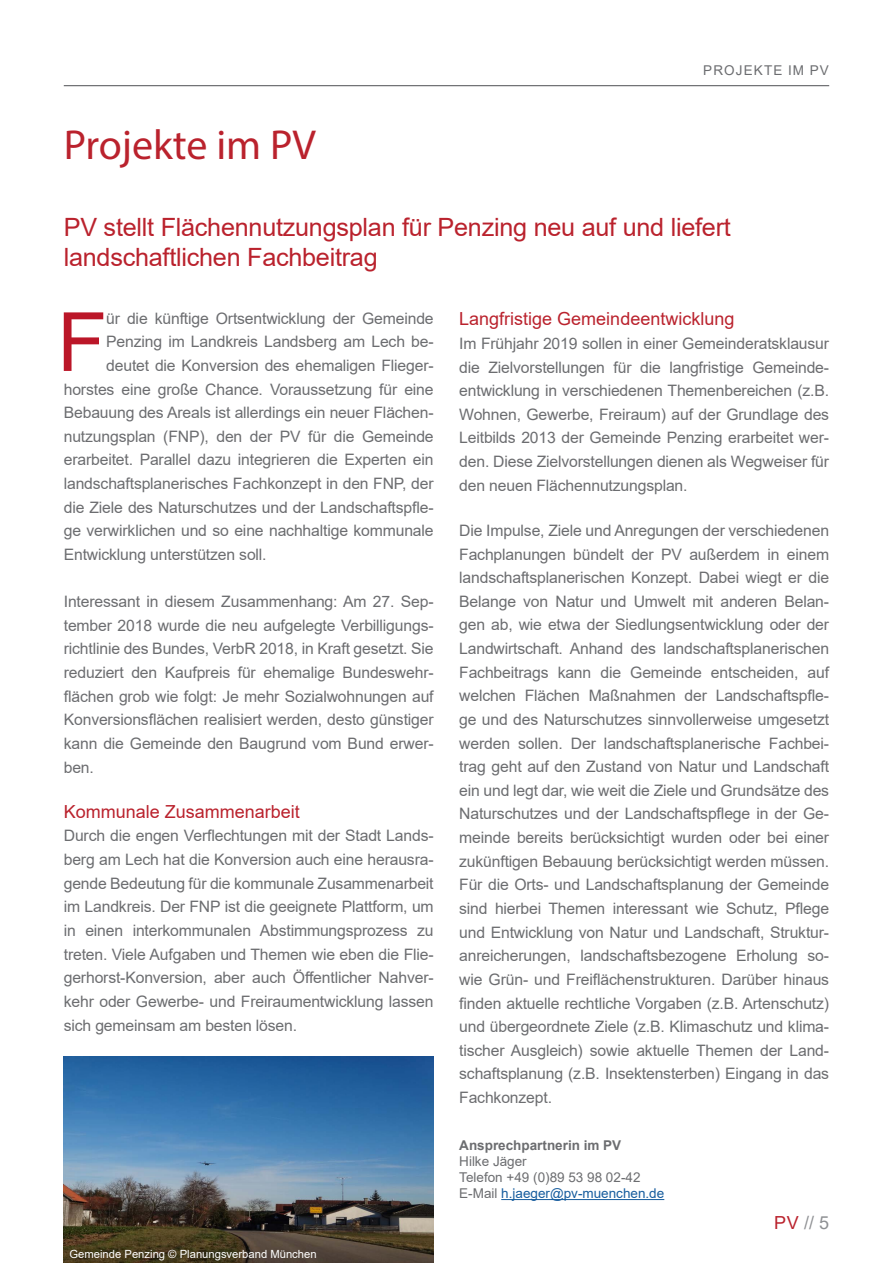
<style>
.page{position:relative;width:893px;height:1263px;background:#fff}
.page>*{position:absolute;margin:0;border:0;box-sizing:border-box;transform-origin:0 0}
.Einleitungstext_Bros{font:81.75px "Arial";color:#bb1628}
.Überschrift1{font:42px "Myriad Pro";color:#ba222d}
.Überschrift2{font:25.2px/30.3px "Arial";letter-spacing:-.01em;color:#ba222d}
.Lauftext_Broschüre{font:18px "Arial";color:#ba222d}
.t1{font:18px "Arial";color:#8e9093}
.Lauftext_Broschüre-2{font:15.75px/23.7px "Arial";letter-spacing:-.01em;color:#6c6d70;text-align:justify}
.Einleitungstext_Bros-2{font:15.75px "Arial";letter-spacing:-.01em;color:#6c6d70}
.Unterschrift{font:13.5px "Arial";color:#6c6d70}
.Unterschrift-2{font:13.5px "Arial";color:#175d9e}
.Lauftext_Broschüre-3{font:700 13.5px "Arial";color:#6c6d70}
.Lauftext_Broschüre-4{font:13.5px "Arial";letter-spacing:.085em;color:#6c6d70}
.t2{font:11.25px "Arial";color:#fff}
.s1{color:#6c6d70}
.s2{color:#ba222d}
</style>
<div class="page">
<hr style="left:64px;top:85px;width:765px;height:1px;background:#6c6d70">
<hr style="left:501px;top:1199px;width:163px;height:1px;background:#175d9e">
<img style="left:64px;top:1057px;width:369px;height:206px">
<p class="Überschrift1" style="left:64px;top:119px;width:254px">Projekte im PV</p>
<p class="Lauftext_Broschüre-4" style="left:703px;top:61px;width:127px">PROJEKTE IM PV</p>
<p class="Überschrift2" style="left:64px;top:212px;width:669px">PV stellt Flächennutzungsplan für Penzing neu auf und liefert landschaftlichen Fachbeitrag</p>
<p class="Einleitungstext_Bros" style="left:57px;top:286px;width:51px">F</p>
<p class="Einleitungstext_Bros-2" style="left:106px;top:307px;width:329px">ür die künftige Ortsentwicklung der Gemeinde</p>
<p class="Einleitungstext_Bros-2" style="left:106px;top:331px;width:329px">Penzing im Landkreis Landsberg am Lech be-</p>
<p class="Einleitungstext_Bros-2" style="left:106px;top:355px;width:329px">deutet die Konversion des ehemaligen Flieger-</p>
<p class="Einleitungstext_Bros-2" style="left:64px;top:378px;width:371px">horstes eine große Chance. Voraussetzung für eine</p>
<p class="Einleitungstext_Bros-2" style="left:64px;top:402px;width:371px">Bebauung des Areals ist allerdings ein neuer Flächen-</p>
<p class="Einleitungstext_Bros-2" style="left:64px;top:425px;width:371px">nutzungsplan (FNP), den der PV für die Gemeinde</p>
<p class="Einleitungstext_Bros-2" style="left:64px;top:449px;width:371px">erarbeitet. Parallel dazu integrieren die Experten ein</p>
<p class="Einleitungstext_Bros-2" style="left:64px;top:473px;width:371px">landschaftsplanerisches Fachkonzept in den FNP, der</p>
<p class="Einleitungstext_Bros-2" style="left:64px;top:496px;width:371px">die Ziele des Naturschutzes und der Landschaftspfle-</p>
<p class="Einleitungstext_Bros-2" style="left:64px;top:520px;width:371px">ge verwirklichen und so eine nachhaltige kommunale</p>
<p class="Einleitungstext_Bros-2" style="left:64px;top:544px;width:204px">Entwicklung unterstützen soll.</p>
<p class="Lauftext_Broschüre-2" style="left:64px;top:590px;width:371px">Interessant in diesem Zusammenhang: Am 27. Sep&shy;tember 2018 wurde die neu aufgelegte Verbilligungs&shy;richtlinie des Bundes, VerbR 2018, in Kraft gesetzt. Sie reduziert den Kaufpreis für ehemalige Bundeswehr&shy;flächen grob wie folgt: Je mehr Sozialwohnungen auf Konversionsflächen realisiert werden, desto günstiger kann die Gemeinde den Baugrund vom Bund erwer&shy;ben.</p>
<p class="Lauftext_Broschüre" style="left:64px;top:799px;width:238px">Kommunale Zusammenarbeit</p>
<p class="Lauftext_Broschüre-2" style="left:64px;top:824px;width:371px">Durch die engen Verflechtungen mit der Stadt Lands&shy;berg am Lech hat die Konversion auch eine herausra&shy;gende Bedeutung für die kommunale Zusammenarbeit im Landkreis. Der FNP ist die geeignete Plattform, um in einen interkommunalen Abstimmungsprozess zu treten. Viele Aufgaben und Themen wie eben die Flie&shy;gerhorst-Konversion, aber auch Öffentlicher Nahver&shy;kehr oder Gewerbe- und Freiraumentwicklung lassen sich gemeinsam am besten lösen.</p>
<p class="t2" style="left:70px;top:1246px;width:249px">Gemeinde Penzing © Planungsverband München</p>
<p class="Lauftext_Broschüre" style="left:459px;top:307px;width:277px">Langfristige Gemeindeentwicklung</p>
<p class="Lauftext_Broschüre-2" style="left:459px;top:331px;width:371px">Im Frühjahr 2019 sollen in einer Gemeinderatsklausur die Zielvorstellungen für die langfristige Gemeinde&shy;entwicklung in verschiedenen Themenbereichen (z.B.<br>Wohnen, Gewerbe, Freiraum) auf der Grundlage des Leitbilds 2013 der Gemeinde Penzing erarbeitet wer&shy;den. Diese Zielvorstellungen dienen als Wegweiser für den neuen Flächennutzungsplan.</p>
<p class="Lauftext_Broschüre-2" style="left:459px;top:518px;width:371px">Die Impulse, Ziele und Anregungen der verschiedenen Fachplanungen bündelt der PV außerdem in einem landschaftsplanerischen Konzept. Dabei wiegt er die Belange von Natur und Umwelt mit anderen Belan&shy;gen ab, wie etwa der Siedlungsentwicklung oder der Landwirtschaft. Anhand des landschaftsplanerischen Fachbeitrags kann die Gemeinde entscheiden, auf welchen Flächen Maßnahmen der Landschaftspfle&shy;ge und des Naturschutzes sinnvollerweise umgesetzt werden sollen. Der landschaftsplanerische Fachbei&shy;trag geht auf den Zustand von Natur und Landschaft ein und legt dar, wie weit die Ziele und Grundsätze des Naturschutzes und der Landschaftspflege in der Ge&shy;meinde bereits berücksichtigt wurden oder bei einer zukünftigen Bebauung berücksichtigt werden müssen.<br>Für die Orts- und Landschaftsplanung der Gemeinde sind hierbei Themen interessant wie Schutz, Pflege und Entwicklung von Natur und Landschaft, Struktur&shy;anreicherungen, landschaftsbezogene Erholung so&shy;wie Grün- und Freiflächenstrukturen. Darüber hinaus finden aktuelle rechtliche Vorgaben (z.B. Artenschutz) und übergeordnete Ziele (z.B. Klimaschutz und klima&shy;tischer Ausgleich) sowie aktuelle Themen der Land&shy;schaftsplanung (z.B. Insektensterben) Eingang in das Fachkonzept.</p>
<p class="Lauftext_Broschüre-3" style="left:459px;top:1135px;width:164px">Ansprechpartnerin im PV</p>
<p class="Unterschrift" style="left:459px;top:1152px;width:69px">Hilke Jäger</p>
<p class="Unterschrift" style="left:459px;top:1168px;width:183px">Telefon +49 (0)89 53 98 02-42</p>
<p class="Unterschrift-2" style="left:459px;top:1184px;width:207px"><span class="s1">E-Mail</span> h.jaeger@pv-muenchen.de</p>
<p class="t1" style="left:774px;top:1210px;width:56px"><span class="s2">PV</span> // 5</p>
</div>
